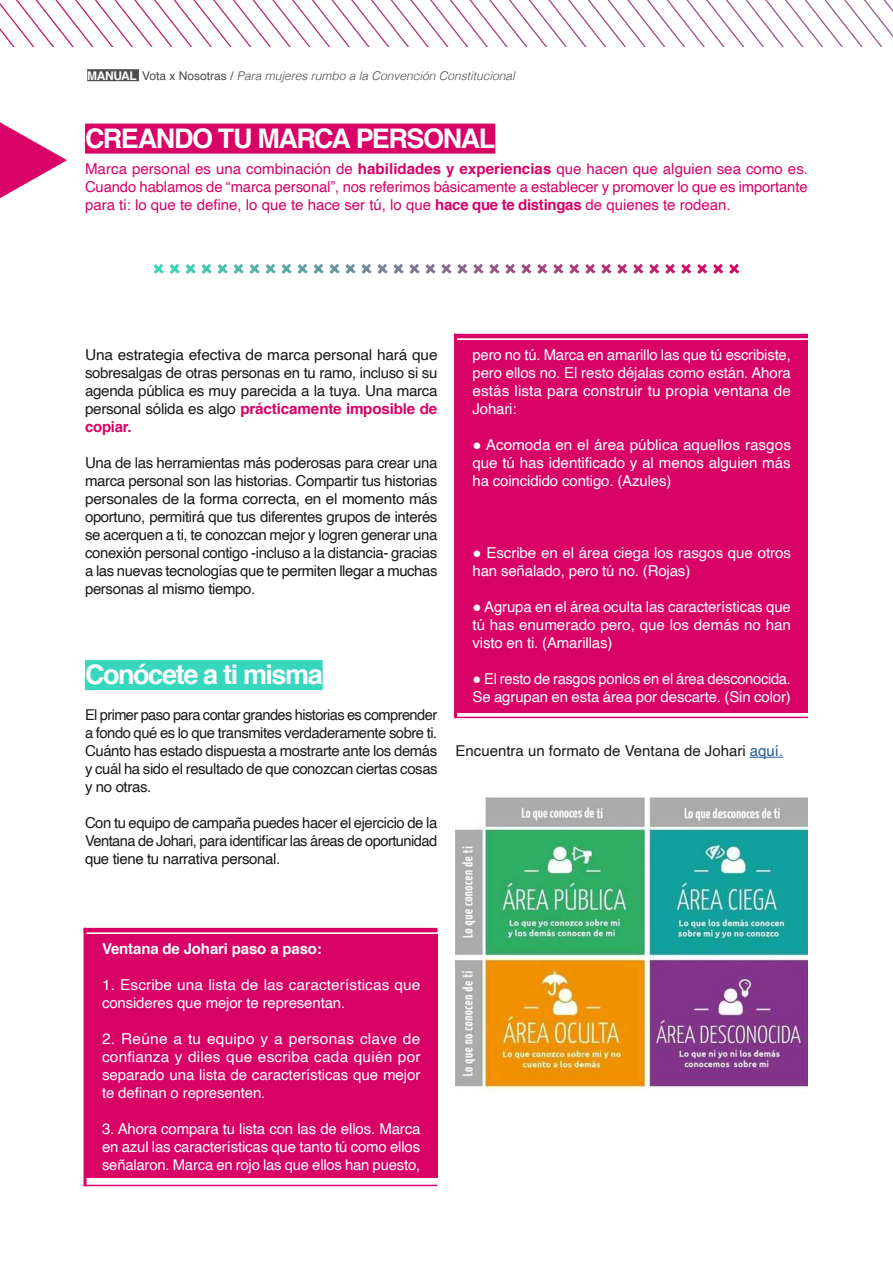
<style>
.page{position:relative;width:893px;height:1263px;background:#fff}
.page>*{position:absolute;margin:0;border:0;box-sizing:border-box;transform-origin:0 0}
.t1{font:700 27px "Helvetica";letter-spacing:-.055em;color:#fff}
.t2{font:15px/18px "Helvetica";letter-spacing:-.025em;color:#1a1a1a;text-align:justify}
.t3{font:15px/18px "Helvetica";letter-spacing:-.01em;color:#fff;text-align:justify}
.t4{font:15px/18px "Helvetica";color:#d90267;text-align:justify}
.t5{font:15px "Helvetica";color:#1a1a1a}
.t6{font:700 15px "Helvetica";letter-spacing:-.01em;color:#fff}
.t7{font:italic 300 12px "Helvetica";color:#4d4d4d}
.s1{font-weight:700;font-style:normal;color:#fff}
.s2{font-weight:400;font-style:normal}
.s3{font-weight:700}
.s4{font-weight:700;color:#d90267}
.s5{color:#275b9b}
</style>
<div class="page">
<svg style="left:0;top:0;width:893px;height:47px"></svg>
<div style="left:87px;top:69px;width:52px;height:12px;background:#4d4d4d"></div>
<svg style="left:0;top:122px;width:67px;height:76px"></svg>
<div style="left:85px;top:124px;width:410px;height:30px;background:#d90267"></div>
<img style="left:154px;top:264px;width:586px;height:10px">
<div style="left:85px;top:660px;width:238px;height:30px;background:#36d7bd"></div>
<div style="left:85px;top:934px;width:352px;height:244px;background:#d90267"></div>
<hr style="left:84px;top:928px;width:3px;height:258px;background:#d90267">
<hr style="left:84px;top:928px;width:353px;height:4px;background:#d90267">
<hr style="left:84px;top:1185px;width:353px;height:1px;background:#d90267">
<div style="left:455px;top:340px;width:353px;height:373px;background:#d90267"></div>
<hr style="left:454px;top:334px;width:3px;height:384px;background:#d90267">
<hr style="left:454px;top:334px;width:354px;height:4px;background:#d90267">
<hr style="left:454px;top:717px;width:354px;height:1px;background:#d90267">
<hr style="left:750px;top:757px;width:33px;height:1px;background:#275b9b">
<img style="left:455px;top:797px;width:353px;height:298px">
<p class="t7" style="left:87px;top:65px;width:429px"><span class="s1">MANUAL</span> <span class="s2">Vota x Nosotras /</span> Para mujeres rumbo a la Convención Constitucional</p>
<h1 class="t1" style="left:85px;top:116px;width:412px">CREANDO TU MARCA PERSONAL</h1>
<p class="t4" style="left:85px;top:160px;width:725px">Marca personal es una combinación de <span class="s3">habilidades y experiencias</span> que hacen que alguien sea como es.<br>Cuando hablamos de “marca personal”, nos referimos básicamente a establecer y promover lo que es importante para ti: lo que te define, lo que te hace ser tú, lo que <span class="s3">hace que te distingas</span> de quienes te rodean.</p>
<p class="t2" style="left:85px;top:346px;width:354px">Una estrategia efectiva de marca personal hará que sobresalgas de otras personas en tu ramo, incluso si su agenda pública es muy parecida a la tuya. Una marca personal sólida es algo <span class="s4">prácticamente imposible de copiar.</span></p>
<p class="t2" style="left:85px;top:454px;width:354px">Una de las herramientas más poderosas para crear una marca personal son las historias. Compartir tus historias personales de la forma correcta, en el momento más oportuno, permitirá que tus diferentes grupos de interés se acerquen a ti, te conozcan mejor y logren generar una conexión personal contigo -incluso a la distancia- gracias a las nuevas tecnologías que te permiten llegar a muchas personas al mismo tiempo.</p>
<h1 class="t1" style="left:85px;top:653px;width:239px">Conócete a ti misma</h1>
<p class="t2" style="left:85px;top:706px;width:354px">El primer paso para contar grandes historias es comprender a fondo qué es lo que transmites verdaderamente sobre ti.<br>Cuánto has estado dispuesta a mostrarte ante los demás y cuál ha sido el resultado de que conozcan ciertas cosas y no otras.</p>
<p class="t2" style="left:85px;top:814px;width:354px">Con tu equipo de campaña puedes hacer el ejercicio de la Ventana de Johari, para identificar las áreas de oportunidad que tiene tu narrativa personal.</p>
<p class="t3" style="left:472px;top:346px;width:320px">pero no tú. Marca en amarillo las que tú escribiste, pero ellos no. El resto déjalas como están. Ahora estás lista para construir tu propia ventana de Johari:</p>
<p class="t3" style="left:472px;top:436px;width:320px">● Acomoda en el área pública aquellos rasgos que tú has identificado y al menos alguien más ha coincidido contigo. (Azules)</p>
<p class="t3" style="left:472px;top:544px;width:320px">● Escribe en el área ciega los rasgos que otros han señalado, pero tú no. (Rojas)</p>
<p class="t3" style="left:472px;top:598px;width:320px">● Agrupa en el área oculta las características que tú has enumerado pero, que los demás no han visto en ti. (Amarillas)</p>
<p class="t3" style="left:472px;top:670px;width:320px">● El resto de rasgos ponlos en el área desconocida.<br>Se agrupan en esta área por descarte. (Sin color)</p>
<p class="t5" style="left:455px;top:739px;width:329px">Encuentra un formato de Ventana de Johari <span class="s5">aquí.</span></p>
<p class="t6" style="left:102px;top:937px;width:221px">Ventana de Johari paso a paso:</p>
<p class="t3" style="left:102px;top:976px;width:320px">1. Escribe una lista de las características que consideres que mejor te representan.</p>
<p class="t3" style="left:102px;top:1030px;width:320px">2. Reúne a tu equipo y a personas clave de confianza y diles que escriba cada quién por separado una lista de características que mejor te definan o representen.</p>
<p class="t3" style="left:102px;top:1120px;width:320px">3. Ahora compara tu lista con las de ellos. Marca en azul las características que tanto tú como ellos señalaron. Marca en rojo las que ellos han puesto,</p>
</div>
